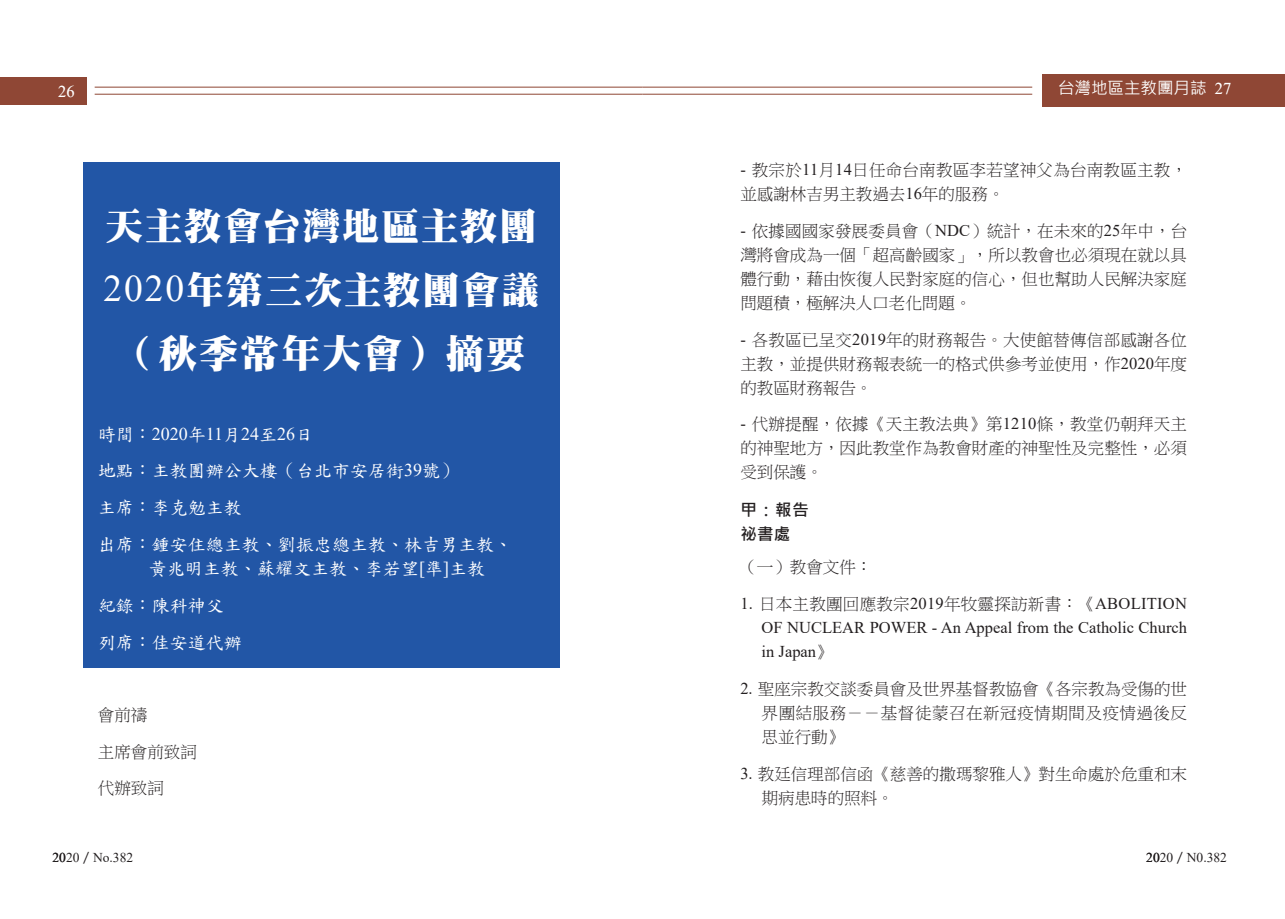
<style>
.page{position:relative;width:1285px;height:919px;background:#fff}
.page>*{position:absolute;margin:0;border:0;box-sizing:border-box;transform-origin:0 0}
.t1{font:39px "DF Ming W12 WIN BF";letter-spacing:.05em;color:#fff}
.t2{font:37.5px/63.8px "DF Ming W12 WIN BF";letter-spacing:.05em;color:#fff}
.t3{font:18px/36.8px "DF Kai Shu SB Estd BF";color:#fff}
.t4{font:18px "Times New Roman";color:#fff}
.t5{font:16.5px/24px "P Ming Li U";color:#231f20;text-align:justify}
.t6{font:16.5px/24px "Times New Roman";color:#231f20}
.t7{font:16.5px "Microsoft Jheng Hei";color:#fff}
.t8{font:700 16.5px/24px "Microsoft Jheng Hei";color:#231f20}
.t9{font:16.5px "Times New Roman";color:#fff}
.t10{font:13.5px "Times New Roman";color:#231f20}
.s1{font-family:"Times New Roman"}
.s2{font-family:"DF Kai Shu SB Estd BF"}
.s3{font-family:"P Ming Li U"}
.s4{font-family:"Microsoft Jheng Hei"}
</style>
<div class="page">
<hr style="left:95px;top:86px;width:547px;height:2px;background:#7a250f">
<hr style="left:95px;top:94px;width:547px;height:1px;background:#7a250f">
<hr style="left:642px;top:86px;width:390px;height:2px;background:#7a250f">
<hr style="left:642px;top:94px;width:390px;height:1px;background:#7a250f">
<div style="left:0;top:77px;width:86px;height:27px;background:#8f4735"></div>
<div style="left:1042px;top:74px;width:242px;height:33px;background:#8f4735"></div>
<div style="left:83px;top:163px;width:476px;height:505px;background:#2256a6"></div>
<p class="t9" style="left:58px;top:79px;width:18px">26</p>
<p class="t7" style="left:1057px;top:78px;width:175px">台灣地區主教團月誌 <span class="s1">27</span></p>
<h2 class="t2" style="left:104px;top:193px;width:437px">天主教會台灣地區主教團<br><span class="s1">2020</span>年第三次主教團會議</h2>
<h1 class="t1" style="left:117px;top:333px;width:409px">（秋季常年大會）摘要</h1>
<p class="t4" style="left:98px;top:421px;width:217px"><span class="s2">時間：</span>2020<span class="s2">年</span>11<span class="s2">月</span>24<span class="s2">至</span>26<span class="s2">日</span></p>
<p class="t3" style="left:98px;top:452px;width:416px">地點：主教團辦公大樓（台北市安居街<span class="s1">39</span>號）<br>主席：李克勉主教<br>出席：鍾安住總主教、劉振忠總主教、林吉男主教、</p>
<p class="t3" style="left:98px;top:550px;width:389px;text-indent:51px">黃兆明主教、蘇耀文主教、李若望<span class="s1">[</span>準<span class="s1">]</span>主教紀錄：陳科神父<br>列席：佳安道代辦</p>
<p class="t5" style="left:98px;top:702px;width:51px">會前禱</p>
<p class="t5" style="left:98px;top:739px;width:101px">主席會前致詞</p>
<p class="t5" style="left:98px;top:776px;width:67px">代辦致詞</p>
<p class="t5" style="left:740px;top:158px;width:448px"><span class="s1">-</span> 教宗於<span class="s1">11</span>月<span class="s1">14</span>日任命台南教區李若望神父為台南教區主教，並感謝林吉男主教過去<span class="s1">16</span>年的服務。</p>
<p class="t5" style="left:740px;top:219px;width:448px"><span class="s1">-</span> 依據國國家發展委員會（<span class="s1">NDC</span>）統計，在未來的<span class="s1">25</span>年中，台灣將會成為一個「超高齡國家」，所以教會也必須現在就以具體行動，藉由恢復人民對家庭的信心，但也幫助人民解決家庭問題積，極解決人口老化問題。</p>
<p class="t5" style="left:740px;top:327px;width:448px"><span class="s1">-</span> 各教區已呈交<span class="s1">2019</span>年的財務報告。大使館替傳信部感謝各位主教，並提供財務報表統一的格式供參考並使用，作<span class="s1">2020</span>年度的教區財務報告。</p>
<p class="t5" style="left:740px;top:412px;width:448px"><span class="s1">-</span> 代辦提醒，依據《天主教法典》第<span class="s1">1210</span>條，教堂仍朝拜天主的神聖地方，因此教堂作為教會財產的神聖性及完整性，必須受到保護。</p>
<p class="t8" style="left:740px;top:497px;width:70px">甲：報告祕書處</p>
<p class="t5" style="left:740px;top:555px;width:133px">（一）教會文件：</p>
<p class="t5" style="left:740px;top:591px;width:448px"><span class="s1">1.</span> 日本主教團回應教宗<span class="s1">2019</span>年牧靈探訪新書：《<span class="s1">ABOLITION</span></p>
<p class="t6" style="left:761px;top:614px;width:427px">OF NUCLEAR POWER - An Appeal from the Catholic Church in Japan<span class="s3">》</span></p>
<p class="t5" style="left:761px;top:676px;width:427px;text-indent:-21px"><span class="s1">2.</span> 聖座宗教交談委員會及世界基督教協會《各宗教為受傷的世界團結服務－－基督徒蒙召在新冠疫情期間及疫情過後反思並行動》</p>
<p class="t5" style="left:761px;top:761px;width:427px;text-indent:-21px"><span class="s1">3.</span> 教廷信理部信函《慈善的撒瑪黎雅人》對生命處於危重和末期病患時的照料。</p>
<p class="t10" style="left:53px;top:848px;width:82px">2020<span class="s4">／</span>No.382</p>
<p class="t10" style="left:1145px;top:848px;width:82px">2020<span class="s4">／</span>N0.382</p>
</div>
